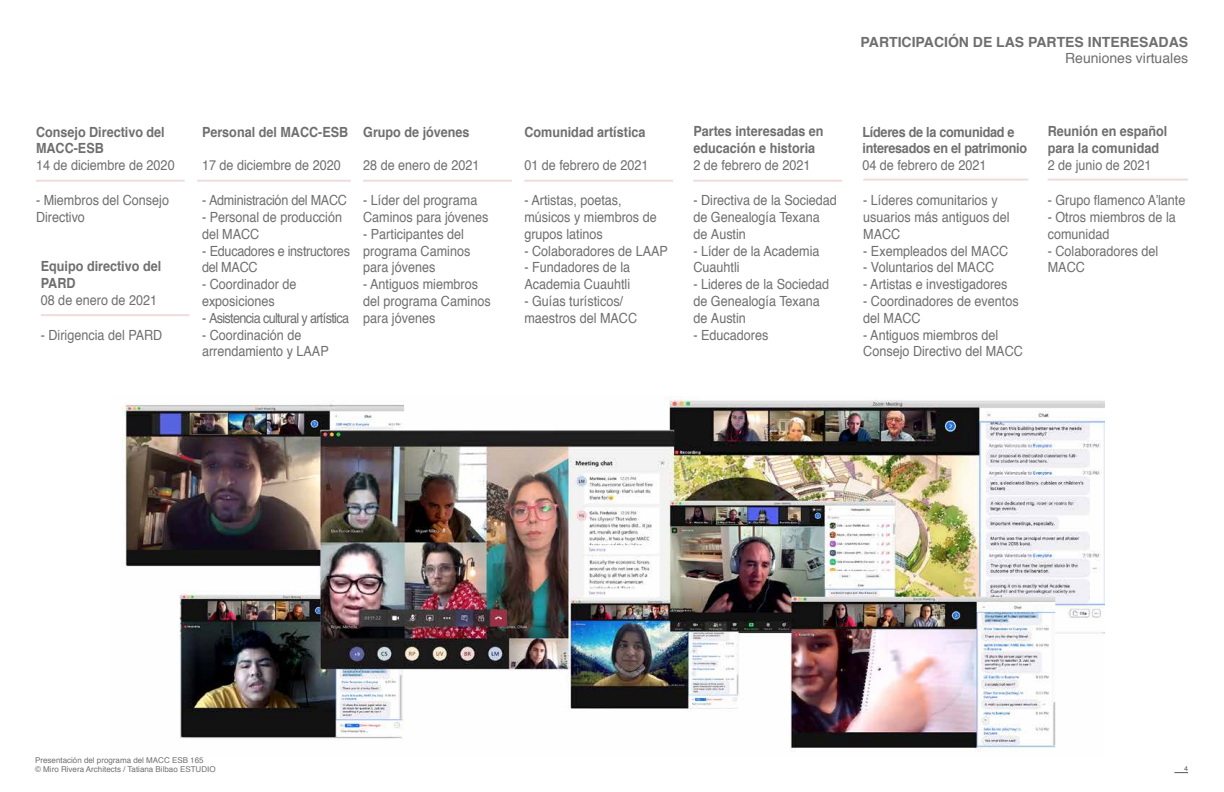
<style>
.page{position:relative;width:1224px;height:792px;background:#fff}
.page>*{position:absolute;margin:0;border:0;box-sizing:border-box;transform-origin:0 0}
.Body_Text{font:14px/16.8px "Helvetica";color:#706f6f;scale:.9 1}
.Body_Text-2{font:700 14px/16.8px "Helvetica";color:#706f6f;scale:.9 1}
.Body_Text-3{font:14px/16.8px "Helvetica";letter-spacing:-.02em;color:#706f6f;scale:.9 1}
.Body_Text-4{font:700 14px/16.8px "Helvetica";letter-spacing:-.02em;color:#706f6f;scale:.9 1}
.Page_Title{font:700 14px "Helvetica";color:#706f6f}
.Body_Text-5{font:14px "Helvetica";letter-spacing:-.05em;color:#706f6f;scale:.9 1}
.Page_Title-2{font:14px "Helvetica";color:#706f6f}
.t1{font:8px "Helvetica";color:#706f6f}
.t2{font:7px "Helvetica";color:#575756}
</style>
<div class="page">
<img style="left:122px;top:396px;width:982px;height:356px">
<hr style="left:36px;top:180px;width:149px;height:2px;background:#c78886">
<hr style="left:197px;top:180px;width:154px;height:2px;background:#c78886">
<hr style="left:363px;top:180px;width:149px;height:2px;background:#c78886">
<hr style="left:524px;top:180px;width:149px;height:2px;background:#c78886">
<hr style="left:1048px;top:179px;width:140px;height:2px;background:#c78886">
<hr style="left:693px;top:180px;width:149px;height:2px;background:#c78886">
<hr style="left:863px;top:179px;width:165px;height:2px;background:#c78886">
<hr style="left:41px;top:314px;width:148px;height:2px;background:#c78886">
<svg style="left:1174px;top:772px;width:14px;height:1px"></svg>
<p class="Body_Text-2" style="left:36px;top:123px;width:145px">Consejo Directivo del<br>MACC-ESB</p>
<p class="Body_Text" style="left:36px;top:157px;width:156px">14 de diciembre de 2020</p>
<p class="Body_Text" style="left:36px;top:192px;width:149px">- Miembros del Consejo<br>Directivo</p>
<p class="Body_Text-2" style="left:41px;top:258px;width:135px">Equipo directivo del<br>PARD</p>
<p class="Body_Text" style="left:41px;top:292px;width:131px">08 de enero de 2021</p>
<p class="Body_Text" style="left:41px;top:327px;width:137px">- Dirigencia del PARD</p>
<p class="Body_Text-2" style="left:202px;top:123px;width:164px">Personal del MACC-ESB</p>
<p class="Body_Text" style="left:202px;top:157px;width:156px">17 de diciembre de 2020</p>
<p class="Body_Text-3" style="left:202px;top:192px;width:163px">- Administración del MACC</p>
<p class="Body_Text" style="left:202px;top:209px;width:157px">- Personal de producción del MACC</p>
<p class="Body_Text-3" style="left:202px;top:243px;width:166px">- Educadores e instructores del MACC</p>
<p class="Body_Text" style="left:202px;top:276px;width:107px">- Coordinador de exposiciones</p>
<p class="Body_Text-5" style="left:202px;top:307px;width:165px">- Asistencia cultural y artística</p>
<p class="Body_Text" style="left:202px;top:327px;width:142px">- Coordinación de arrendamiento y LAAP</p>
<p class="Body_Text-2" style="left:363px;top:123px;width:120px">Grupo de jóvenes</p>
<p class="Body_Text" style="left:363px;top:157px;width:131px">28 de enero de 2021</p>
<p class="Body_Text" style="left:363px;top:192px;width:141px">- Líder del programa<br>Caminos para jóvenes</p>
<p class="Body_Text" style="left:363px;top:226px;width:121px">- Participantes del programa Caminos para jóvenes</p>
<p class="Body_Text" style="left:363px;top:276px;width:143px">- Antiguos miembros del programa Caminos para jóvenes</p>
<p class="Body_Text-2" style="left:524px;top:123px;width:136px">Comunidad artística</p>
<p class="Body_Text" style="left:524px;top:157px;width:139px">01 de febrero de 2021</p>
<p class="Body_Text" style="left:524px;top:192px;width:149px">- Artistas, poetas, músicos y miembros de grupos latinos</p>
<p class="Body_Text" style="left:524px;top:243px;width:161px">- Colaboradores de LAAP</p>
<p class="Body_Text" style="left:524px;top:259px;width:119px">- Fundadores de la<br>Academia Cuauhtli</p>
<p class="Body_Text" style="left:524px;top:293px;width:127px">- Guías turísticos/ maestros del MACC</p>
<p class="Body_Text-2" style="left:693px;top:123px;width:146px">Partes interesadas en educación e historia</p>
<p class="Body_Text" style="left:693px;top:157px;width:131px">2 de febrero de 2021</p>
<p class="Body_Text" style="left:693px;top:192px;width:161px">- Directiva de la Sociedad de Genealogía Texana de Austin</p>
<p class="Body_Text" style="left:693px;top:243px;width:142px">- Líder de la Academia<br>Cuauhtli</p>
<p class="Body_Text" style="left:693px;top:276px;width:152px">- Lideres de la Sociedad de Genealogía Texana de Austin</p>
<p class="Body_Text" style="left:693px;top:327px;width:85px">- Educadores</p>
<p class="Page_Title" style="left:861px;top:30px;width:329px">PARTICIPACIÓN DE LAS PARTES INTERESADAS</p>
<p class="Page_Title-2" style="left:1065px;top:48px;width:124px">Reuniones virtuales</p>
<p class="Body_Text-4" style="left:862px;top:123px;width:185px">Líderes de la comunidad e interesados en el patrimonio</p>
<p class="Body_Text" style="left:862px;top:157px;width:139px">04 de febrero de 2021</p>
<p class="Body_Text" style="left:863px;top:192px;width:164px">- Líderes comunitarios y usuarios más antiguos del<br>MACC</p>
<p class="Body_Text" style="left:863px;top:243px;width:163px">- Exempleados del MACC</p>
<p class="Body_Text" style="left:863px;top:259px;width:147px">- Voluntarios del MACC</p>
<p class="Body_Text" style="left:863px;top:276px;width:162px">- Artistas e investigadores</p>
<p class="Body_Text" style="left:863px;top:293px;width:174px">- Coordinadores de eventos del MACC</p>
<p class="Body_Text" style="left:863px;top:327px;width:179px">- Antiguos miembros del<br>Consejo Directivo del MACC</p>
<p class="Body_Text-2" style="left:1048px;top:123px;width:135px">Reunión en español para la comunidad</p>
<p class="Body_Text" style="left:1048px;top:157px;width:117px">2 de junio de 2021</p>
<p class="Body_Text" style="left:1048px;top:192px;width:155px">- Grupo flamenco A’lante</p>
<p class="Body_Text" style="left:1048px;top:209px;width:144px">- Otros miembros de la comunidad</p>
<p class="Body_Text" style="left:1048px;top:243px;width:124px">- Colaboradores del<br>MACC</p>
<p class="t1" style="left:35px;top:754px;width:170px">Presentación del programa del MACC ESB 165</p>
<p class="t1" style="left:35px;top:763px;width:182px">© Miro Rivera Architects / Tatiana Bilbao ESTUDIO</p>
<p class="t2" style="left:1184px;top:764px;width:5px">4</p>
</div>
